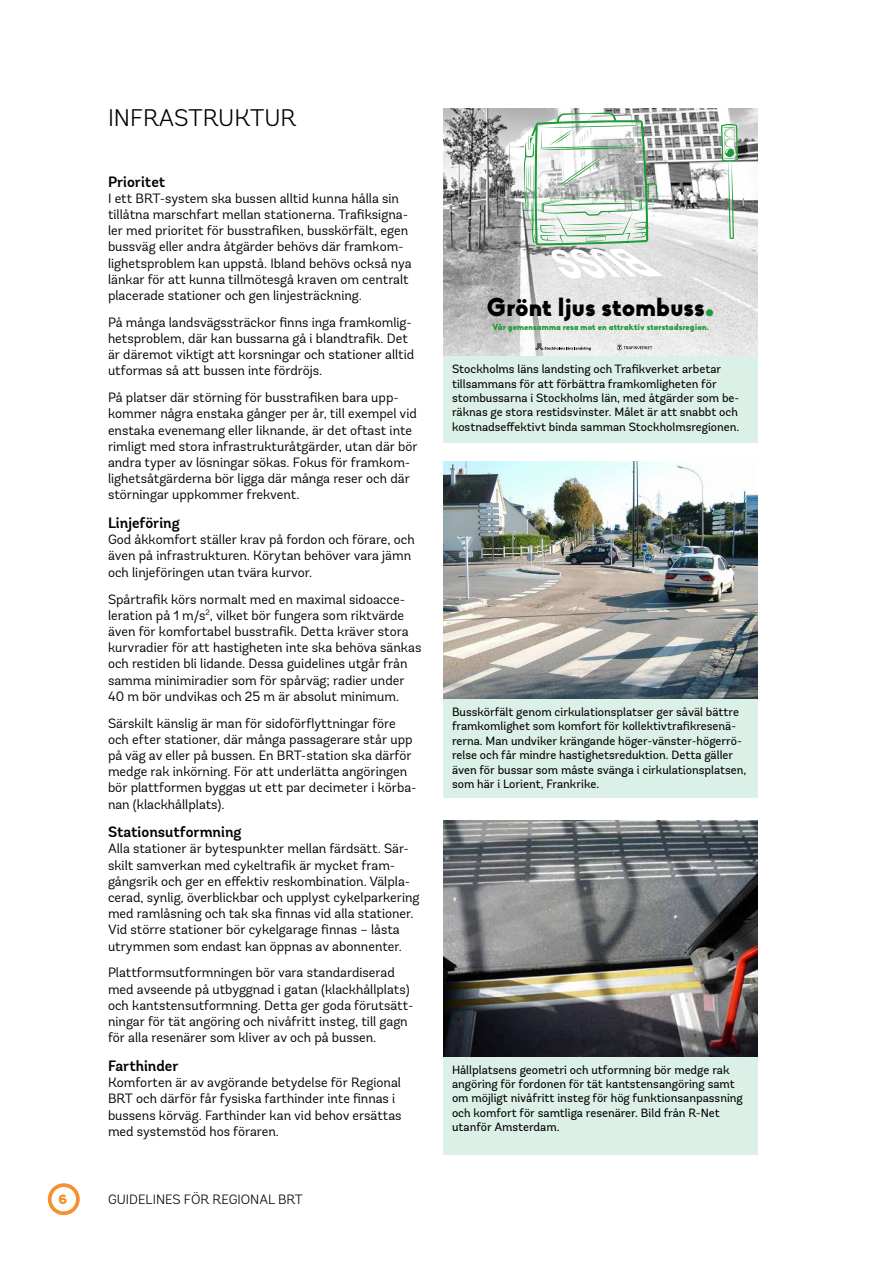
<style>
.page{position:relative;width:893px;height:1263px;background:#fff}
.page>*{position:absolute;margin:0;border:0;box-sizing:border-box;transform-origin:0 0}
.t1{font:900 25.05px "Biko";letter-spacing:-.01em;color:#000}
.t2{font:300 24px "Andes Rounded";color:#000}
.t3{font:600 15px "Andes Rounded";color:#000}
.t4{font:13.5px/16.2px "Andes Rounded";color:#000}
.t5{font:300 13.5px "Andes Rounded";color:#000}
.t6{font:900 13.5px "Andes Rounded";color:#f59131}
.t7{font:12px/14.4px "Andes Rounded";color:#000}
.t8{font:900 8.55px "Biko";color:#1f9b36}
.s1{font-size:38.85px;color:#1f9b36}
</style>
<div class="page">
<div style="left:48px;top:1183px;width:32px;height:32px;border:4px solid #f59131;border-radius:50%"></div>
<div style="left:443px;top:108px;width:315px;height:335px;background:#dbf0e6"></div>
<div style="left:443px;top:463px;width:315px;height:334px;background:#dbf0e6"></div>
<div style="left:443px;top:820px;width:315px;height:335px;background:#dbf0e6"></div>
<img style="left:443px;top:820px;width:315px;height:236px">
<img style="left:443px;top:108px;width:315px;height:115px">
<svg style="left:443px;top:223px;width:315px;height:133px"></svg>
<svg style="left:524px;top:113px;width:139px;height:166px;background:#cad6cc"></svg>
<svg style="left:721px;top:124px;width:17px;height:115px;background:#c2d8c6"></svg>
<svg style="left:535px;top:343px;width:56px;height:7px"></svg>
<svg style="left:617px;top:343px;width:35px;height:7px"></svg>
<img style="left:443px;top:462px;width:315px;height:236px">
<h2 class="t2" style="left:108px;top:103px;width:190px">INFRASTRUKTUR</h2>
<p class="t3" style="left:108px;top:172px;width:59px">Prioritet</p>
<p class="t4" style="left:108px;top:190px;width:305px">I ett BRT-system ska bussen alltid kunna hålla sin tillåtna marschfart mellan stationerna. Trafiksigna&shy;ler med prioritet för busstrafiken, busskörfält, egen bussväg eller andra åtgärder behövs där framkom&shy;lighetsproblem kan uppstå. Ibland behövs också nya länkar för att kunna tillmötesgå kraven om centralt placerade stationer och gen linjesträckning.</p>
<p class="t4" style="left:108px;top:314px;width:308px">På många landsvägssträckor finns inga framkomlig&shy;hetsproblem, där kan bussarna gå i blandtrafik. Det är däremot viktigt att korsningar och stationer alltid utformas så att bussen inte fördröjs.</p>
<p class="t4" style="left:108px;top:389px;width:311px">På platser där störning för busstrafiken bara upp&shy;kommer några enstaka gånger per år, till exempel vid enstaka evenemang eller liknande, är det oftast inte rimligt med stora infrastrukturåtgärder, utan där bör andra typer av lösningar sökas. Fokus för framkom&shy;lighetsåtgärderna bör ligga där många reser och där störningar uppkommer frekvent.</p>
<p class="t3" style="left:108px;top:514px;width:73px">Linjeföring</p>
<p class="t4" style="left:108px;top:531px;width:308px">God åkkomfort ställer krav på fordon och förare, och även på infrastrukturen. Körytan behöver vara jämn och linjeföringen utan tvära kurvor.</p>
<p class="t4" style="left:108px;top:591px;width:315px">Spårtrafik körs normalt med en maximal sidoacce&shy;leration på 1 m/s<sup>2</sup>, vilket bör fungera som riktvärde även för komfortabel busstrafik. Detta kräver stora kurvradier för att hastigheten inte ska behöva sänkas och restiden bli lidande. Dessa guidelines utgår från samma minimiradier som för spårväg; radier under 40 m bör undvikas och 25 m är absolut minimum.</p>
<p class="t4" style="left:108px;top:715px;width:310px">Särskilt känslig är man för sidoförflyttningar före och efter stationer, där många passagerare står upp på väg av eller på bussen. En BRT-station ska därför medge rak inkörning. För att underlätta angöringen bör plattformen byggas ut ett par decimeter i körba&shy;nan (klackhållplats).</p>
<p class="t3" style="left:108px;top:823px;width:135px">Stationsutformning</p>
<p class="t4" style="left:108px;top:841px;width:313px">Alla stationer är bytespunkter mellan färdsätt. Sär&shy;skilt samverkan med cykeltrafik är mycket fram&shy;gångsrik och ger en effektiv reskombination. Välpla&shy;cerad, synlig, överblickbar och upplyst cykelparkering med ramlåsning och tak ska finnas vid alla stationer.<br>Vid större stationer bör cykelgarage finnas – låsta utrymmen som endast kan öppnas av abonnenter.</p>
<p class="t4" style="left:108px;top:965px;width:307px">Plattformsutformningen bör vara standardiserad med avseende på utbyggnad i gatan (klackhållplats) och kantstensutformning. Detta ger goda förutsätt&shy;ningar för tät angöring och nivåfritt insteg, till gagn för alla resenärer som kliver av och på bussen.</p>
<p class="t3" style="left:108px;top:1056px;width:72px">Farthinder</p>
<p class="t4" style="left:108px;top:1074px;width:295px">Komforten är av avgörande betydelse för Regional BRT och därför får fysiska farthinder inte finnas i bussens körväg. Farthinder kan vid behov ersättas med systemstöd hos föraren.</p>
<p class="t6" style="left:59px;top:1191px;width:10px">6</p>
<p class="t5" style="left:108px;top:1191px;width:196px">GUIDELINES FÖR REGIONAL BRT</p>
<h1 class="t1" style="left:487px;top:292px;width:229px">Grönt ljus stombuss<span class="s1">.</span></h1>
<p class="t8" style="left:492px;top:321px;width:218px">Vår gemensamma resa mot en attraktiv storstadsregion.</p>
<p class="t7" style="left:452px;top:362px;width:289px">Stockholms läns landsting och Trafikverket arbetar tillsammans för att förbättra framkomligheten för stombussarna i Stockholms län, med åtgärder som be&shy;räknas ge stora restidsvinster. Målet är att snabbt och kostnadseffektivt binda samman Stockholmsregionen.</p>
<p class="t7" style="left:452px;top:705px;width:296px">Busskörfält genom cirkulationsplatser ger såväl bättre framkomlighet som komfort för kollektivtrafikresenä&shy;rerna. Man undviker krängande höger-vänster-högerrö&shy;relse och får mindre hastighetsreduktion. Detta gäller även för bussar som måste svänga i cirkulationsplatsen, som här i Lorient, Frankrike.</p>
<p class="t7" style="left:452px;top:1062px;width:292px">Hållplatsens geometri och utformning bör medge rak angöring för fordonen för tät kantstensangöring samt om möjligt nivåfritt insteg för hög funktionsanpassning och komfort för samtliga resenärer. Bild från R-Net utanför Amsterdam.</p>
</div>
